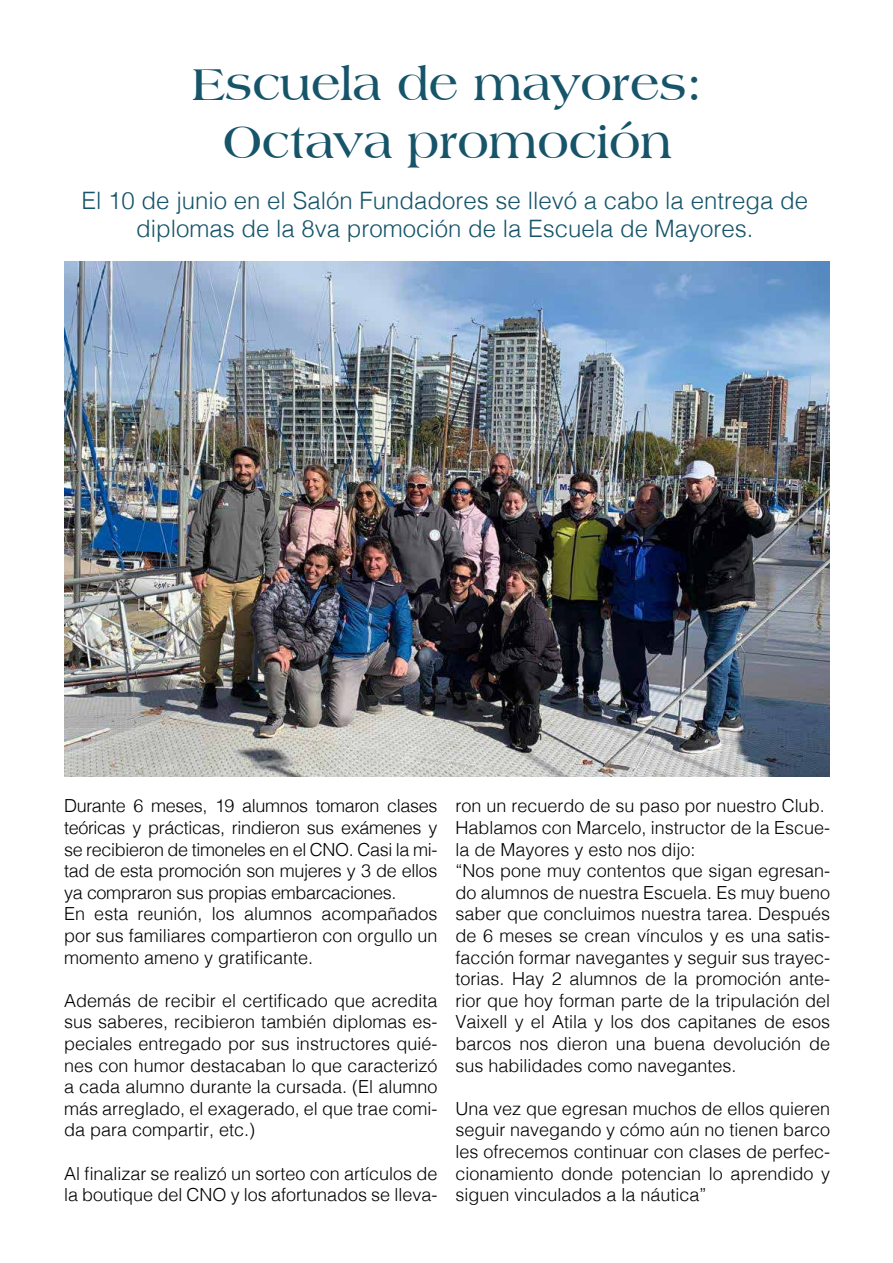
<style>
.page{position:relative;width:893px;height:1263px;background:#fff}
.page>*{position:absolute;margin:0;border:0;box-sizing:border-box;transform-origin:0 0}
.t1{font:700 48px/57.6px "Americana BT";color:#165469;text-align:center}
.t2{font:300 24px/28.8px "Helvetica";color:#155469;text-align:center}
.t3{font:300 18px/21.6px "Helvetica";color:#000;text-align:justify}
.t4{font:300 18px/21.6px "Helvetica";letter-spacing:-.02em;color:#000}
</style>
<div class="page">
<img style="left:64px;top:261px;width:765px;height:515px">
<h1 class="t1" style="left:192px;top:55px;width:512px">Escuela de mayores:<br>Octava promoción</h1>
<h2 class="t2" style="left:81px;top:184px;width:728px">El 10 de junio en el Salón Fundadores se llevó a cabo la entrega de diplomas de la 8va promoción de la Escuela de Mayores.</h2>
<p class="t4" style="left:64px;top:794px;width:375px">Durante 6 meses, 19 alumnos tomaron clases teóricas y prácticas, rindieron sus exámenes y se recibieron de timoneles en el CNO. Casi la mi&shy;tad de esta promoción son mujeres y 3 de ellos ya compraron sus propias embarcaciones.<br>En esta reunión, los alumnos acompañados por sus familiares compartieron con orgullo un momento ameno y gratificante.</p>
<p class="t3" style="left:64px;top:988px;width:375px">Además de recibir el certificado que acredita sus saberes, recibieron también diplomas es&shy;peciales entregado por sus instructores quié&shy;nes con humor destacaban lo que caracterizó a cada alumno durante la cursada. (El alumno más arreglado, el exagerado, el que trae comi&shy;da para compartir, etc.)</p>
<p class="t3" style="left:64px;top:1161px;width:375px">Al finalizar se realizó un sorteo con artículos de la boutique del CNO y los afortunados se lleva-</p>
<p class="t3" style="left:455px;top:794px;width:376px;text-align:left">ron un recuerdo de su paso por nuestro Club.<br>Hablamos con Marcelo, instructor de la Escue&shy;la de Mayores y esto nos dijo:<br>“Nos pone muy contentos que sigan egresan&shy;do alumnos de nuestra Escuela. Es muy bueno saber que concluimos nuestra tarea. Después de 6 meses se crean vínculos y es una satis&shy;facción formar navegantes y seguir sus trayec&shy;torias. Hay 2 alumnos de la promoción ante&shy;rior que hoy forman parte de la tripulación del Vaixell y el Atila y los dos capitanes de esos barcos nos dieron una buena devolución de sus habilidades como navegantes.</p>
<p class="t3" style="left:455px;top:1096px;width:376px">Una vez que egresan muchos de ellos quieren seguir navegando y cómo aún no tienen barco les ofrecemos continuar con clases de perfec&shy;cionamiento donde potencian lo aprendido y siguen vinculados a la náutica”</p>
</div>
